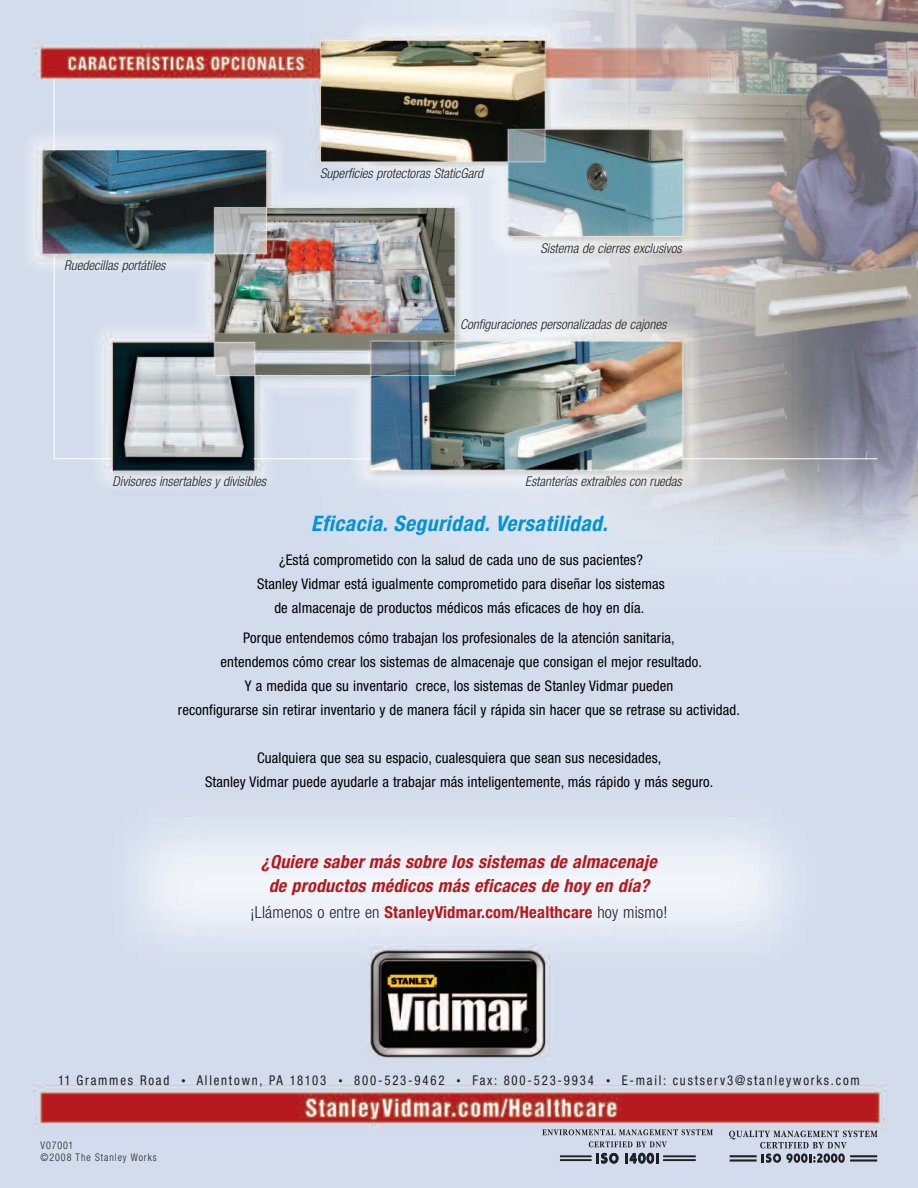
<style>
.page{position:relative;width:918px;height:1188px;background:#fff}
.page>*{position:absolute;margin:0;border:0;box-sizing:border-box;transform-origin:0 0}
.t1{font:italic 700 condensed 21.3px "Helvetica Neue";letter-spacing:.025em;color:#0093d5}
.t2{font:italic 700 condensed 18px/24px "Helvetica Neue";letter-spacing:.015em;color:#b4181d;text-align:center}
.t3{font:700 condensed 16.5px "Helvetica Neue";letter-spacing:.015em;color:#b4181d}
.t4{font:condensed 14.7px/24px "Helvetica Neue";letter-spacing:.01em;color:#000;text-align:center}
.t5{font:italic 300 condensed 13.5px "Helvetica Neue";color:#231f20}
.t6{font:condensed 13.5px "Helvetica Neue";letter-spacing:.14em;color:#231f20;scale:.95 1}
.t7{font:300 condensed 10.5px/12px "Helvetica Neue";letter-spacing:.095em;color:#231f20;scale:.95 1}
.s1{font-weight:300;color:#231f20}
.s2{font-size:9px}
</style>
<div class="page">
<img style="left:0;top:0;width:918px;height:1188px">
<hr style="left:54px;top:79px;width:1px;height:71px;background:#fff">
<svg style="left:53px;top:254px;width:59px;height:205px"></svg>
<svg style="left:729px;top:1131px;width:149px;height:32px"></svg>
<hr style="left:730px;top:1155px;width:27px;height:2px;background:#231f20">
<hr style="left:730px;top:1159px;width:27px;height:3px;background:#231f20">
<hr style="left:850px;top:1155px;width:27px;height:2px;background:#231f20">
<hr style="left:850px;top:1159px;width:27px;height:3px;background:#231f20">
<svg style="left:542px;top:1129px;width:171px;height:6px"></svg>
<svg style="left:589px;top:1141px;width:78px;height:6px"></svg>
<hr style="left:663px;top:1155px;width:33px;height:2px;background:#231f20">
<hr style="left:663px;top:1159px;width:33px;height:2px;background:#231f20">
<hr style="left:560px;top:1155px;width:32px;height:2px;background:#231f20">
<hr style="left:560px;top:1159px;width:32px;height:2px;background:#231f20">
<svg style="left:596px;top:1153px;width:23px;height:11px"></svg>
<svg style="left:625px;top:1153px;width:33px;height:11px"></svg>
<hr style="left:254px;top:458px;width:116px;height:1px;background:#fff">
<hr style="left:682px;top:458px;width:196px;height:1px;background:#fff">
<p class="t5" style="left:64px;top:260px;width:103px">Ruedecillas portátiles</p>
<p class="t5" style="left:320px;top:169px;width:165px">Superficies protectoras StaticGard</p>
<p class="t5" style="left:540px;top:243px;width:143px">Sistema de cierres exclusivos</p>
<p class="t5" style="left:460px;top:319px;width:208px">Configuraciones personalizadas de cajones</p>
<p class="t5" style="left:113px;top:477px;width:155px">Divisores insertables y divisibles</p>
<p class="t5" style="left:525px;top:477px;width:158px">Estanterías extraíbles con ruedas</p>
<h1 class="t1" style="left:311px;top:516px;width:298px">Eficacia. Seguridad. Versatilidad.</h1>
<p class="t4" style="left:257px;top:549px;width:409px">¿Está comprometido con la salud de cada uno de sus pacientes?<br>Stanley Vidmar está igualmente comprometido para diseñar los sistemas de almacenaje de productos médicos más eficaces de hoy en día.</p>
<p class="t4" style="left:178px;top:627px;width:564px">Porque entendemos cómo trabajan los profesionales de la atención sanitaria,<br>entendemos cómo crear los sistemas de almacenaje que consigan el mejor resultado.<br>Y a medida que su inventario crece, los sistemas de Stanley Vidmar pueden<br>reconfigurarse sin retirar inventario y de manera fácil y rápida sin hacer que se retrase su actividad.</p>
<p class="t4" style="left:205px;top:747px;width:510px">Cualquiera que sea su espacio, cualesquiera que sean sus necesidades,<br>Stanley Vidmar puede ayudarle a trabajar más inteligentemente, más rápido y más seguro.</p>
<p class="t2" style="left:261px;top:852px;width:397px">¿Quiere saber más sobre los sistemas de almacenaje de productos médicos más eficaces de hoy en día?</p>
<p class="t3" style="left:251px;top:906px;width:418px"><span class="s1">¡Llámenos o entre en</span> StanleyVidmar.com/Healthcare <span class="s1">hoy mismo!</span></p>
<p class="t6" style="left:58px;top:1076px;width:845px">11 Grammes Road <span class="s2">•</span> Allentown, PA 18103 <span class="s2">•</span> 800-523-9462 <span class="s2">•</span> Fax: 800-523-9934 <span class="s2">•</span> E-mail: custserv3@stanleyworks.com</p>
<p class="t7" style="left:40px;top:1140px;width:124px">V07001<br>©2008 The Stanley Works</p>
</div>
